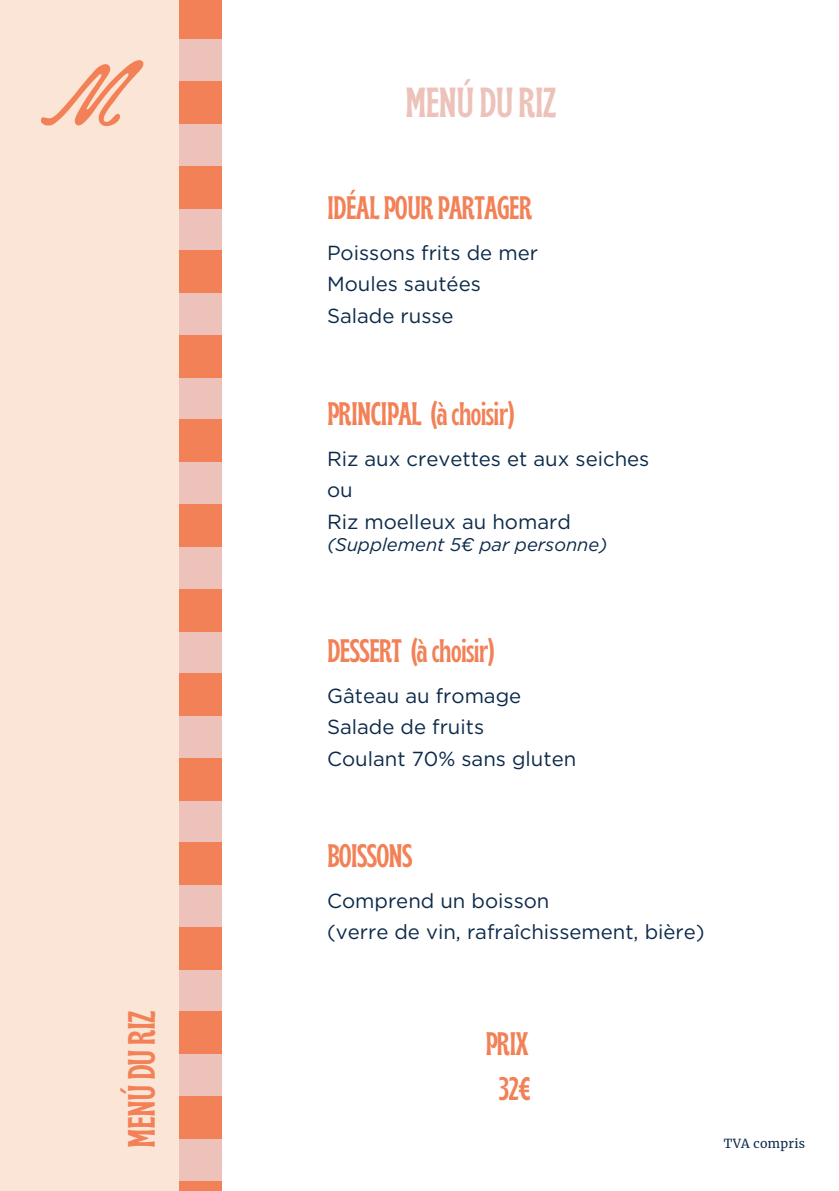
<style>
.page{position:relative;width:839px;height:1191px;background:#fff}
.page>*{position:absolute;margin:0;border:0;box-sizing:border-box;transform-origin:0 0}
.t1{font:700 condensed 42px "Brice";letter-spacing:-.025em;color:#ecc2ba}
.t2{font:700 condensed 38px "Brice";letter-spacing:-.025em;color:#f28157}
.t3{font:700 condensed 32.6px/44.6px "Brice";letter-spacing:-.025em;color:#f28157;text-align:center}
.t4{font:20.4px/31.6px "Gotham";color:#0b2a4a}
.t5{font:italic 18.4px "Gotham";color:#0b2a4a}
.t6{font:12.4px "Merriweather";letter-spacing:.025em;color:#0b2a4a}
</style>
<div class="page">
<div style="left:92px;top:1054px;width:130px;height:42px;background:#ecc2ba"></div>
<div style="left:92px;top:800px;width:130px;height:43px;background:#ecc2ba"></div>
<div style="left:92px;top:547px;width:130px;height:42px;background:#ecc2ba"></div>
<div style="left:92px;top:293px;width:130px;height:42px;background:#ecc2ba"></div>
<div style="left:92px;top:970px;width:130px;height:42px;background:#ecc2ba"></div>
<div style="left:92px;top:716px;width:130px;height:42px;background:#ecc2ba"></div>
<div style="left:92px;top:462px;width:130px;height:42px;background:#ecc2ba"></div>
<div style="left:92px;top:208px;width:130px;height:42px;background:#ecc2ba"></div>
<div style="left:92px;top:124px;width:130px;height:42px;background:#ecc2ba"></div>
<div style="left:92px;top:39px;width:130px;height:42px;background:#ecc2ba"></div>
<div style="left:92px;top:1139px;width:130px;height:42px;background:#ecc2ba"></div>
<div style="left:92px;top:885px;width:130px;height:42px;background:#ecc2ba"></div>
<div style="left:92px;top:631px;width:130px;height:42px;background:#ecc2ba"></div>
<div style="left:92px;top:377px;width:130px;height:43px;background:#ecc2ba"></div>
<div style="left:92px;top:1012px;width:130px;height:42px;background:#f28157"></div>
<div style="left:92px;top:758px;width:130px;height:42px;background:#f28157"></div>
<div style="left:92px;top:504px;width:130px;height:43px;background:#f28157"></div>
<div style="left:92px;top:250px;width:130px;height:43px;background:#f28157"></div>
<div style="left:92px;top:166px;width:130px;height:42px;background:#f28157"></div>
<div style="left:92px;top:81px;width:130px;height:43px;background:#f28157"></div>
<div style="left:92px;top:0;width:130px;height:39px;background:#f28157"></div>
<div style="left:92px;top:1096px;width:130px;height:43px;background:#f28157"></div>
<div style="left:92px;top:1181px;width:130px;height:10px;background:#f28157"></div>
<div style="left:92px;top:843px;width:130px;height:42px;background:#f28157"></div>
<div style="left:92px;top:589px;width:130px;height:42px;background:#f28157"></div>
<div style="left:92px;top:335px;width:130px;height:42px;background:#f28157"></div>
<div style="left:92px;top:927px;width:130px;height:43px;background:#f28157"></div>
<div style="left:92px;top:673px;width:130px;height:43px;background:#f28157"></div>
<div style="left:92px;top:420px;width:130px;height:42px;background:#f28157"></div>
<div style="left:0;top:0;width:178px;height:1191px;background:#fbe5d6"></div>
<svg style="left:41px;top:60px;width:102px;height:66px"></svg>
<h4 class="t2" style="left:126px;top:1148px;width:139px;rotate:-90deg">MENÚDURIZ</h4>
<h2 class="t1" style="left:405px;top:86px;width:153px">MENÚ DU RIZ</h2>
<h4 class="t3" style="left:327px;top:189px;width:207px">IDÉALPOUR PARTAGER</h4>
<p class="t4" style="left:327px;top:237px;width:212px">Poissons frits de mer<br>Moules sautées<br>Salade russe</p>
<h3 class="t3" style="left:327px;top:395px;width:189px">PRINCIPAL (àchoisir)</h3>
<h1 class="t4" style="left:327px;top:442px;width:324px">Riz aux crevettes et aux seiches ou<br>Riz moelleux au homard</h1>
<h4 class="t5" style="left:327px;top:533px;width:282px">(Supplement 5€ par personne)</h4>
<h4 class="t3" style="left:327px;top:632px;width:170px">DESSERT (àchoisir)</h4>
<h1 class="t4" style="left:327px;top:680px;width:251px">Gâteau au fromage<br>Salade de fruits<br>Coulant 70% sans gluten</h1>
<h4 class="t3" style="left:327px;top:837px;width:87px">BOISSONS</h4>
<h2 class="t4" style="left:327px;top:885px;width:379px">Comprend un boisson<br>(verre de vin, rafraîchissement, bière)</h2>
<h2 class="t3" style="left:485px;top:1025px;width:46px">PRIX<br>32€</h2>
<h3 class="t6" style="left:723px;top:1136px;width:83px">TVA compris</h3>
</div>
